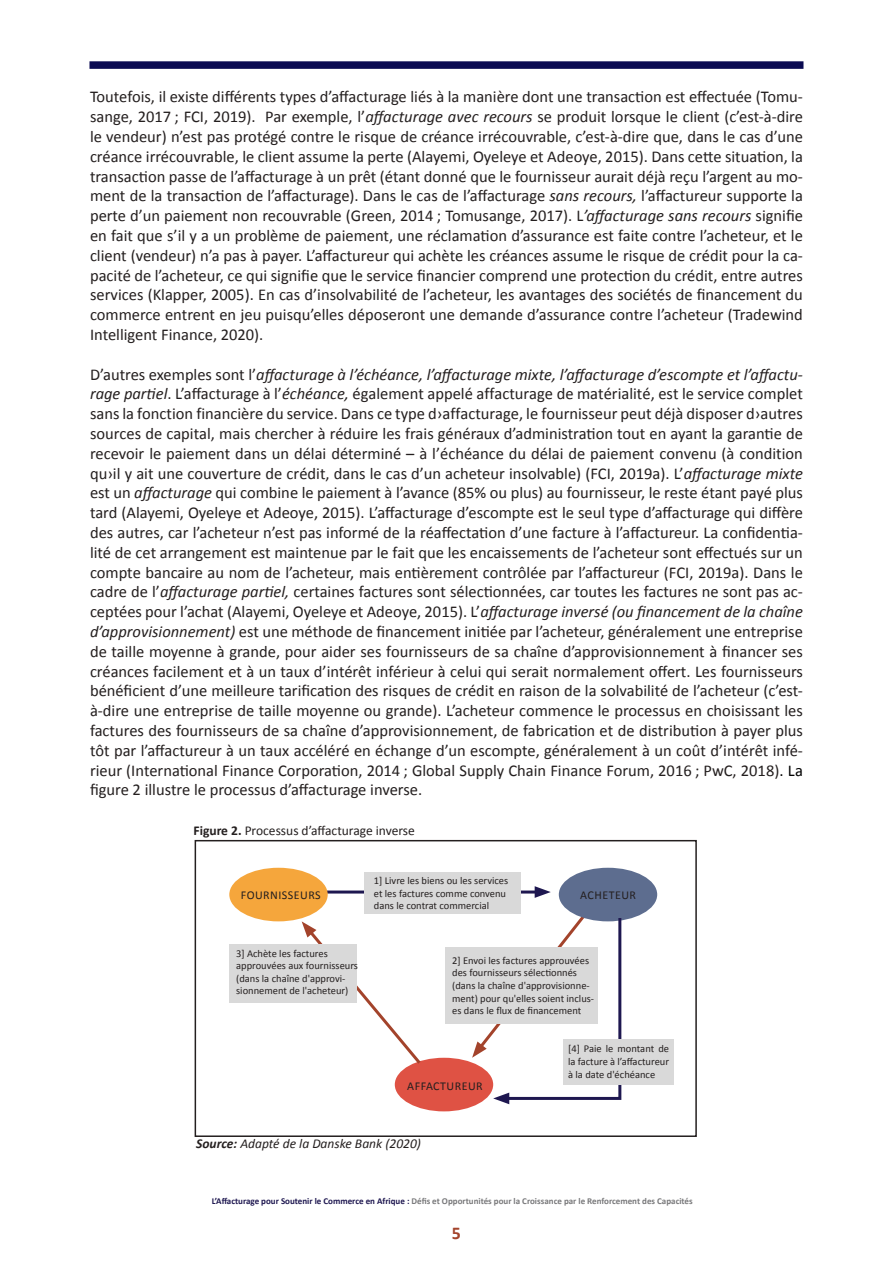
<style>
.page{position:relative;width:893px;height:1263px;background:#fff}
.page>*{position:absolute;margin:0;border:0;box-sizing:border-box;transform-origin:0 0}
.t1{font:700 18px "Calibri";color:#a3432b}
.t2{font:16.5px/19.8px "Calibri";color:#241f1f;text-align:justify}
.t3{font:13.5px "Calibri";color:#241f1f}
.t4{font:italic 13.5px "Calibri";color:#241f1f}
.t5{font:12px "Calibri";letter-spacing:.04em;color:#241f1f}
.t6{font:10.5px/12.6px "Calibri";color:#241f1f}
.t7{font:700 9px "Calibri";color:#78787a}
.s1{font-style:italic}
.s2{color:#000}
.s3{font-weight:700}
.s4{color:#1e1750}
</style>
<div class="page">
<img style="left:89px;top:61px;width:715px;height:8px">
<hr style="left:325px;top:890px;width:215px;height:3px;background:#1e1750">
<svg style="left:535px;top:886px;width:16px;height:12px"></svg>
<div style="left:229px;top:868px;width:99px;height:53px;background:#f5a63c;border-radius:50%"></div>
<div style="left:559px;top:868px;width:98px;height:53px;background:#5d6d8f;border-radius:50%"></div>
<div style="left:395px;top:1058px;width:98px;height:53px;background:#df5244;border-radius:50%"></div>
<svg style="left:472px;top:910px;width:151px;height:194px"></svg>
<svg style="left:302px;top:921px;width:122px;height:146px"></svg>
<div style="left:229px;top:945px;width:128px;height:58px;background:#d9d9d9"></div>
<div style="left:364px;top:872px;width:156px;height:41px;background:#d9d9d9"></div>
<div style="left:446px;top:948px;width:152px;height:76px;background:#d9d9d9"></div>
<div style="left:563px;top:1039px;width:111px;height:45px;background:#d9d9d9"></div>
<div style="left:195px;top:840px;width:502px;height:297px;border:2px solid #241f1f"></div>
<p class="t2" style="left:90px;top:87px;width:714px">Toutefois, il existe différents types d’affacturage liés à la manière dont une transaction est effectuée (Tomu&shy;sange, 2017 ; FCI, 2019). Par exemple, l’<span class="s1">affacturage avec recours</span> se produit lorsque le client (c’est-à-dire le vendeur) n’est pas protégé contre le risque de créance irrécouvrable, c’est-à-dire que, dans le cas d’une créance irrécouvrable, le client assume la perte (Alayemi, Oyeleye et Adeoye, 2015). Dans cette situation, la transaction passe de l’affacturage à un prêt (étant donné que le fournisseur aurait déjà reçu l’argent au mo&shy;ment de la transaction de l’affacturage). Dans le cas de l’affacturage <span class="s1">sans recours,</span> l’affactureur supporte la perte d’un paiement non recouvrable (Green, 2014 ; Tomusange, 2017). L<span class="s1">’affacturage sans recours</span> signifie en fait que s’il y a un problème de paiement, une réclamation d’assurance est faite contre l’acheteur, et le client (vendeur) n’a pas à payer. L’affactureur qui achète les créances assume le risque de crédit pour la ca&shy;pacité de l’acheteur, ce qui signifie que le service financier comprend une protection du crédit, entre autres services (Klapper, 2005). En cas d’insolvabilité de l’acheteur, les avantages des sociétés de financement du commerce entrent en jeu puisqu’elles déposeront une demande d’assurance contre l’acheteur (Tradewind Intelligent Finance, 2020).</p>
<p class="t2" style="left:90px;top:364px;width:714px">D’autres exemples sont l’<span class="s1">affacturage à l’échéance, l’affacturage mixte, l’affacturage d’escompte et l’affactu&shy;rage partiel</span>. L’affacturage à l’<span class="s1">échéance,</span> également appelé affacturage de matérialité, est le service complet sans la fonction financière du service. Dans ce type d›affacturage, le fournisseur peut déjà disposer d›autres sources de capital, mais chercher à réduire les frais généraux d’administration tout en ayant la garantie de recevoir le paiement dans un délai déterminé – à l’échéance du délai de paiement convenu (à condition qu›il y ait une couverture de crédit, dans le cas d’un acheteur insolvable) (FCI, 2019a). L’<span class="s1">affacturage mixte </span>est un <span class="s1">affacturage</span> qui combine le paiement à l’avance (85% ou plus) au fournisseur, le reste étant payé plus tard (Alayemi, Oyeleye et Adeoye, 2015). L’affacturage d’escompte est le seul type d’affacturage qui diffère des autres, car l’acheteur n’est pas informé de la réaffectation d’une facture à l’affactureur. La confidentia&shy;lité de cet arrangement est maintenue par le fait que les encaissements de l’acheteur sont effectués sur un compte bancaire au nom de l’acheteur, mais entièrement contrôlée par l’affactureur (FCI, 2019a). Dans le cadre de l’<span class="s1">affacturage partiel,</span> certaines factures sont sélectionnées, car toutes les factures ne sont pas ac&shy;ceptées pour l’achat (Alayemi, Oyeleye et Adeoye, 2015). L’<span class="s1">affacturage inversé (ou financement de la chaîne d’approvisionnement)</span> est une méthode de financement initiée par l’acheteur, généralement une entreprise de taille moyenne à grande, pour aider ses fournisseurs de sa chaîne d’approvisionnement à financer ses créances facilement et à un taux d’intérêt inférieur à celui qui serait normalement offert. Les fournisseurs bénéficient d’une meilleure tarification des risques de crédit en raison de la solvabilité de l’acheteur (c’est&shy;à-dire une entreprise de taille moyenne ou grande). L’acheteur commence le processus en choisissant les factures des fournisseurs de sa chaîne d’approvisionnement, de fabrication et de distribution à payer plus tôt par l’affactureur à un taux accéléré en échange d’un escompte, généralement à un coût d’intérêt infé&shy;rieur (International Finance Corporation, 2014 ; Global Supply Chain Finance Forum, 2016 ; PwC, 2018)<span class="s2">. La </span>figure 2 illustre le processus d’affacturage inverse.</p>
<p class="t3" style="left:194px;top:821px;width:223px"><span class="s3">Figure 2.</span> Processus d’affacturage inverse</p>
<p class="t6" style="left:374px;top:874px;width:136px">1] Livre les biens ou les services et les factures comme convenu dans le contrat commercial</p>
<p class="t5" style="left:241px;top:887px;width:81px">FOURNISSEURS</p>
<p class="t5" style="left:580px;top:887px;width:57px">ACHETEUR</p>
<p class="t6" style="left:236px;top:946px;width:123px">3] Achète les factures approuvées aux fournisseurs (dans la chaîne d'approvi&shy;sionnement de l'acheteur)</p>
<p class="t6" style="left:452px;top:954px;width:144px">2] Envoi les factures approuvées des fournisseurs sélectionnés (dans la chaîne d'approvisionne&shy;ment) pour qu'elles soient inclus&shy;es dans le flux de financement</p>
<p class="t6" style="left:568px;top:1042px;width:102px;text-align:justify">[4] Paie le montant de la facture à l’affactureur à la date d'échéance</p>
<p class="t5" style="left:407px;top:1077px;width:77px">AFFACTUREUR</p>
<p class="t4" style="left:196px;top:1134px;width:226px"><span class="s3">Source:</span> Adapté de la Danske Bank (2020)</p>
<p class="t7" style="left:212px;top:1195px;width:482px"><span class="s4">L’Affacturage pour Soutenir le Commerce en Afrique :</span> Défis et Opportunités pour la Croissance par le Renforcement des Capacités</p>
<p class="t1" style="left:452px;top:1220px;width:11px">5</p>
</div>
